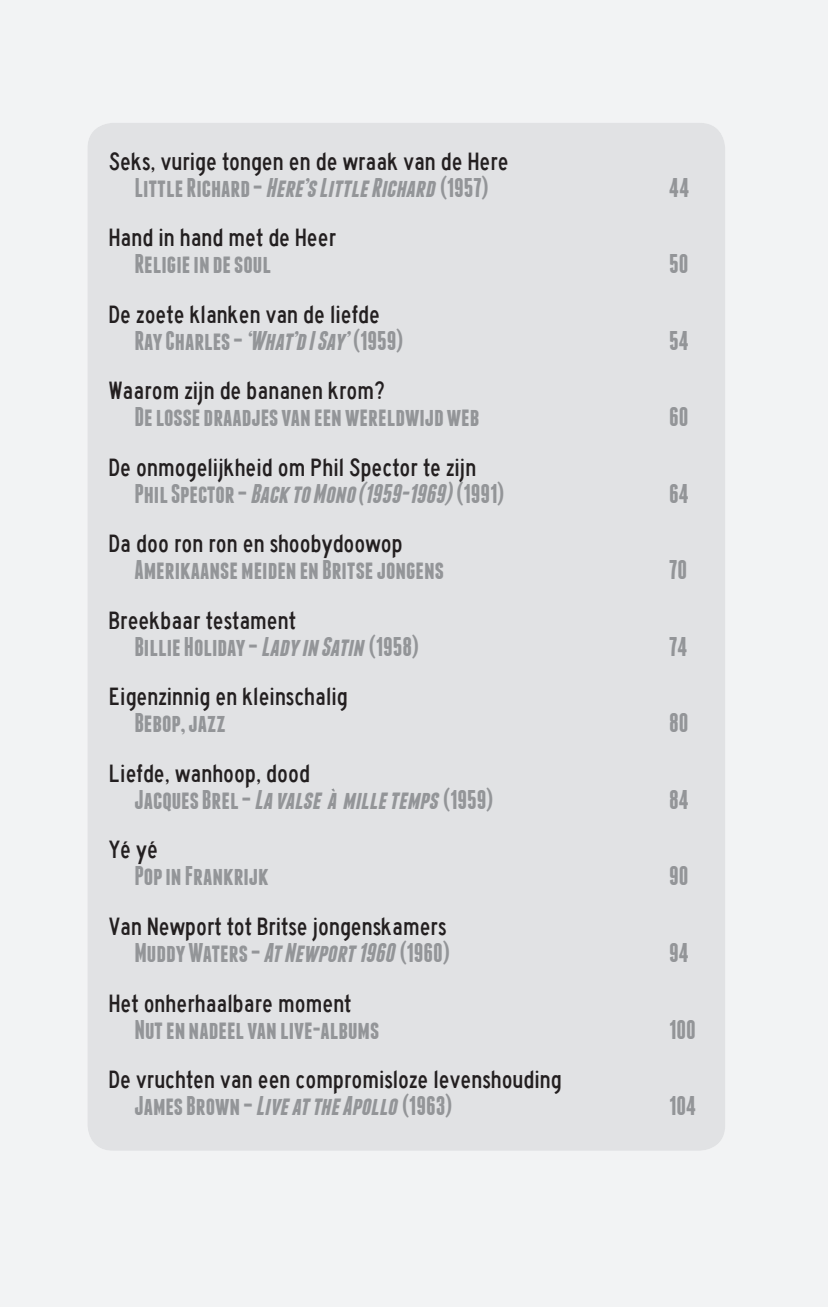
<style>
.page{position:relative;width:828px;height:1307px;background:#fff}
.page>*{position:absolute;margin:0;border:0;box-sizing:border-box;transform-origin:0 0}
.t1{font:700 27px "Franchise";color:#939598}
.t2{font:italic 700 27px "Franchise";color:#939598}
.t3{font:25.88px "Highway Gothic Narrow";color:#231f20}
.s1{font-style:italic}
.s2{font-style:normal}
</style>
<div class="page">
<div style="left:0;top:0;width:828px;height:1306px;background:#f2f3f4"></div>
<div style="left:87px;top:123px;width:638px;height:1027px;background:#e1e2e4;border-radius:26px"></div>
<p class="t3" style="left:109px;top:147px;width:401px">Seks, vurige tongen en de wraak van de Here</p>
<p class="t1" style="left:134px;top:174px;width:355px">Little Richard – <span class="s1">Here’s LittleRichard</span> (1957)</p>
<p class="t1" style="left:669px;top:174px;width:22px">44</p>
<p class="t3" style="left:109px;top:224px;width:229px">Hand in hand met de Heer</p>
<p class="t1" style="left:134px;top:251px;width:138px">Religie in de soul</p>
<p class="t1" style="left:669px;top:251px;width:21px">50</p>
<p class="t3" style="left:109px;top:300px;width:273px">De zoete klanken van de liefde</p>
<p class="t1" style="left:134px;top:327px;width:270px">Ray Charles – <span class="s1">‘What’d ISay’</span>(1959)</p>
<p class="t1" style="left:669px;top:327px;width:21px">54</p>
<p class="t3" style="left:109px;top:377px;width:278px">Waarom zijn de bananen krom?</p>
<p class="t1" style="left:134px;top:404px;width:347px">De losse draadjes van een wereldwijd web</p>
<p class="t1" style="left:669px;top:404px;width:21px">60</p>
<p class="t3" style="left:109px;top:453px;width:369px">De onmogelijkheid om Phil Spector te zijn</p>
<p class="t2" style="left:134px;top:480px;width:371px"><span class="s2">P h i l S p e c t o r –</span> Back to Mono (1959-1969) <span class="s2">( 1 9 9 1 )</span></p>
<p class="t1" style="left:669px;top:480px;width:21px">64</p>
<p class="t3" style="left:109px;top:530px;width:295px">Da doo ron ron en shoobydoowop</p>
<p class="t1" style="left:134px;top:557px;width:311px">Amerikaanse meiden en Britse jongens</p>
<p class="t1" style="left:669px;top:557px;width:19px">70</p>
<p class="t3" style="left:109px;top:606px;width:189px">Breekbaar testament</p>
<p class="t1" style="left:134px;top:633px;width:285px">Billie Holiday – <span class="s1">Lady in Satin</span> (1958)</p>
<p class="t1" style="left:669px;top:633px;width:20px">74</p>
<p class="t3" style="left:109px;top:683px;width:240px">eigenzinnig en kleinschalig</p>
<p class="t1" style="left:134px;top:710px;width:93px">Bebop, jazz</p>
<p class="t1" style="left:669px;top:710px;width:21px">80</p>
<p class="t3" style="left:109px;top:759px;width:203px">Liefde, wanhoop, dood</p>
<p class="t1" style="left:134px;top:786px;width:360px">Jacques Brel – <span class="s1">La valsea milletemps</span>(1959)</p>
<p class="t1" style="left:669px;top:786px;width:21px">84</p>
<p class="t3" style="left:109px;top:836px;width:51px">Yé yé</p>
<p class="t1" style="left:134px;top:863px;width:136px">Pop in Frankrijk</p>
<p class="t1" style="left:669px;top:863px;width:21px">90</p>
<p class="t3" style="left:109px;top:912px;width:339px">Van newport tot Britse jongenskamers</p>
<p class="t1" style="left:134px;top:939px;width:316px">Muddy Waters – <span class="s1">AtNewport1960</span> (1960)</p>
<p class="t1" style="left:669px;top:939px;width:21px">94</p>
<p class="t3" style="left:109px;top:989px;width:244px">Het onherhaalbare moment</p>
<p class="t1" style="left:134px;top:1016px;width:246px">Nut en nadeel van live-albums</p>
<p class="t1" style="left:669px;top:1016px;width:28px">100</p>
<p class="t3" style="left:109px;top:1065px;width:454px">De vruchten van een compromisloze levenshouding</p>
<p class="t1" style="left:134px;top:1092px;width:319px">James Brown – <span class="s1">LiveattheApollo</span> (1963)</p>
<p class="t1" style="left:669px;top:1092px;width:29px">104</p>
</div>
